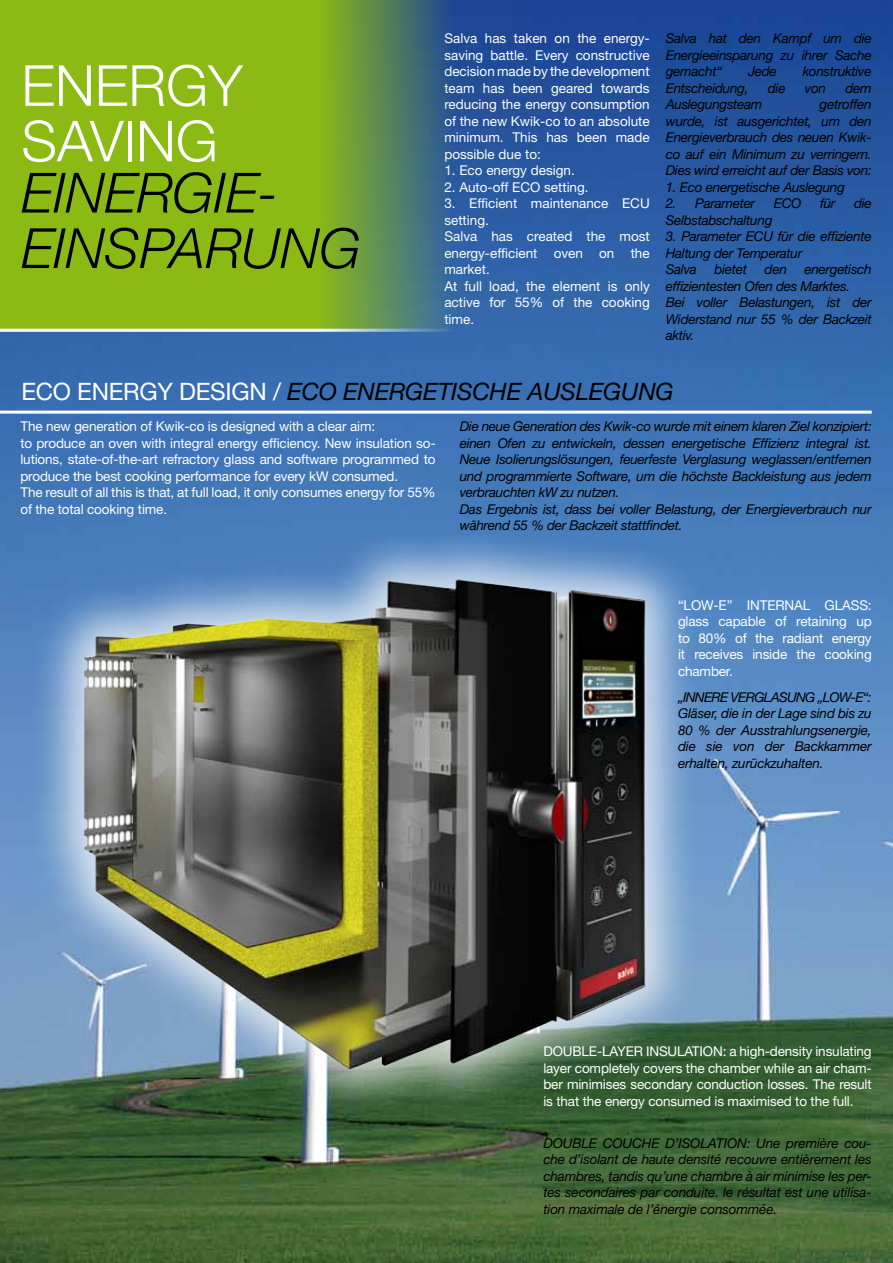
<style>
.page{position:relative;width:893px;height:1263px;background:#fff}
.page>*{position:absolute;margin:0;border:0;box-sizing:border-box;transform-origin:0 0}
.t1{font:300 56.55px/55.5px "Helvetica Neue LT Std";color:#fff}
.t2{font:italic 300 55.5px/55.5px "Helvetica Neue LT Std";color:#000}
.t3{font:italic 24px "Helvetica Neue LT Std";letter-spacing:-.01em;color:#000}
.t4{font:italic 13.5px/16.5px "Helvetica Neue LT Std";letter-spacing:-.02em;color:#000;text-align:justify}
.t5{font:13.5px/16.5px "Helvetica Neue LT Std";letter-spacing:-.01em;color:#fff;text-align:justify}
.s1{font-style:normal;color:#fff}
</style>
<div class="page">
<img style="left:0;top:0;width:893px;height:1263px">
<hr style="left:0;top:411px;width:872px;height:3px;background:#fff">
<div style="left:29px;top:535px;width:672px;height:581px;background:#fff;opacity:.75"></div>
<img style="left:54px;top:535px;width:726px;height:581px">
<svg style="left:0;top:0;width:514px;height:332px;background:#73a137"></svg>
<hr style="left:0;top:329px;width:453px;height:3px;background:#fff">
<h1 class="t1" style="left:21px;top:57px;width:223px">ENERGY<br>SAVING</h1>
<h2 class="t2" style="left:21px;top:164px;width:337px">EINERGIE-<br>EINSPARUNG</h2>
<p class="t5" style="left:444px;top:30px;width:207px">Salva has taken on the energy&shy;saving battle. Every constructive decision made by the development team has been geared towards reducing the energy consumption of the new Kwik-co to an absolute minimum. This has been made possible due to:</p>
<p class="t5" style="left:444px;top:162px;width:132px">1. Eco energy design.</p>
<p class="t5" style="left:444px;top:178px;width:146px">2. Auto-off ECO setting.</p>
<p class="t5" style="left:444px;top:195px;width:207px;text-align:left">3. Efficient maintenance ECU setting.<br>Salva has created the most energy-efficient oven on the market.<br>At full load, the element is only active for 55% of the cooking time.</p>
<p class="t4" style="left:666px;top:30px;width:207px">Salva hat den Kampf um die Energieeinsparung zu ihrer Sache gemacht“</p>
<p class="t4" style="left:748px;top:63px;width:30px">Jede</p>
<p class="t4" style="left:803px;top:63px;width:71px">konstruktive</p>
<p class="t4" style="left:666px;top:79px;width:84px">Entscheidung,</p>
<p class="t4" style="left:768px;top:79px;width:19px">die</p>
<p class="t4" style="left:805px;top:79px;width:23px">von</p>
<p class="t4" style="left:845px;top:79px;width:28px">dem</p>
<p class="t4" style="left:666px;top:96px;width:98px">Auslegungsteam</p>
<p class="t4" style="left:666px;top:96px;width:208px;text-indent:154px">getroffen wurde, ist ausgerichtet, um den Energieverbrauch des neuen Kwik&shy;co auf ein Minimum zu verringern.<br>Dies wird erreicht auf der Basis von:</p>
<p class="t4" style="left:666px;top:178px;width:181px">1. Eco energetische Auslegung</p>
<p class="t4" style="left:666px;top:195px;width:91px">2. Parameter</p>
<p class="t4" style="left:774px;top:195px;width:29px">ECO</p>
<p class="t4" style="left:820px;top:195px;width:17px">für</p>
<p class="t4" style="left:854px;top:195px;width:19px">die</p>
<p class="t4" style="left:666px;top:211px;width:108px">Selbstabschaltung</p>
<p class="t4" style="left:666px;top:228px;width:207px;text-align:left">3. Parameter ECU für die effiziente<br>Haltung der Temperatur<br>Salva</p>
<p class="t4" style="left:666px;top:261px;width:207px;text-align:left;text-indent:139px">energetisch effizientesten Ofen des Marktes.<br>Bei voller Belastungen, ist der<br>Widerstand nur 55 % der Backzeit aktiv.</p>
<p class="t4" style="left:714px;top:261px;width:34px">bietet</p>
<p class="t4" style="left:765px;top:261px;width:24px">den</p>
<h3 class="t3" style="left:21px;top:377px;width:654px"><span class="s1">ECO ENERGY DESIGN /</span> ECO ENERGETISCHE AUSLEGUNG</h3>
<p class="t5" style="left:20px;top:418px;width:417px;text-align:left">The new generation of Kwik-co is designed with a clear aim:<br>to produce an oven with integral energy efficiency. New insulation so&shy;lutions, state-of-the-art refractory glass and software programmed to produce the best cooking performance for every kW consumed.<br>The result of all this is that, at full load, it only consumes energy for 55% of the total cooking time.</p>
<p class="t4" style="left:460px;top:418px;width:414px;text-align:left">Die neue Generation des Kwik-co wurde mit einem klaren Ziel konzipiert: einen Ofen zu entwickeln, dessen energetische Effizienz integral ist.<br>Neue Isolierungslösungen, feuerfeste Verglasung weglassen/entfernen und programmierte Software, um die höchste Backleistung aus jedem verbrauchten kW zu nutzen.<br>Das Ergebnis ist, dass bei voller Belastung, der Energieverbrauch nur während 55 % der Backzeit stattfindet.</p>
<p class="t5" style="left:678px;top:597px;width:195px">“LOW-E” INTERNAL GLASS: glass capable of retaining up to 80% of the radiant energy it receives inside the cooking chamber.</p>
<p class="t4" style="left:678px;top:688px;width:195px">„INNERE VERGLASUNG „LOW-E“:<br>Gläser, die in der Lage sind bis zu 80 % der Ausstrahlungsenergie, die sie von der Backkammer erhalten, zurückzuhalten.</p>
<p class="t5" style="left:543px;top:1043px;width:330px">DOUBLE-LAYER INSULATION: a high-density insulating layer completely covers the chamber while an air cham&shy;ber minimises secondary conduction losses. The result is that the energy consumed is maximised to the full.</p>
<p class="t4" style="left:543px;top:1134px;width:330px">DOUBLE COUCHE D’ISOLATION: Une première cou&shy;che d’isolant de haute densité recouvre entièrement les chambres, tandis qu’une chambre à air minimise les per&shy;tes secondaires par conduite. le résultat est une utilisa&shy;tion maximale de l’énergie consommée.</p>
</div>
